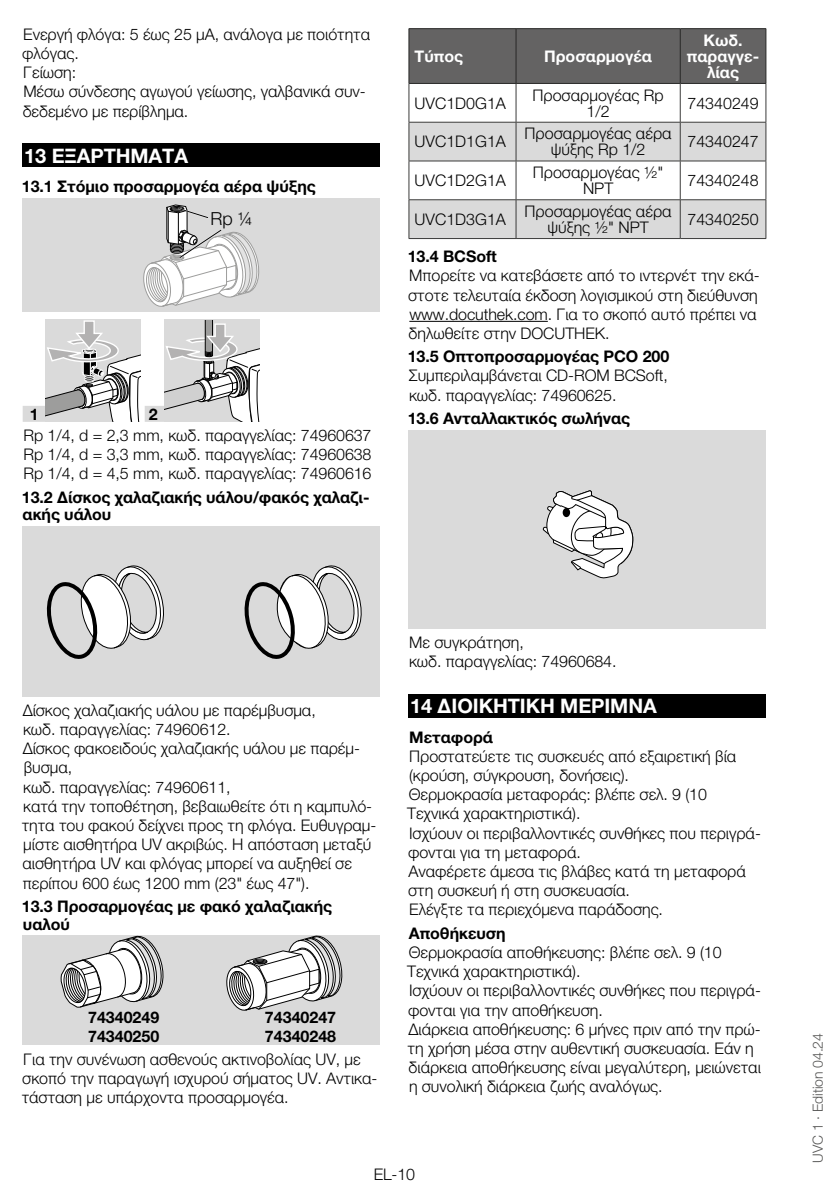
<style>
.page{position:relative;width:840px;height:1191px;background:#fff}
.page>*{position:absolute;margin:0;border:0;box-sizing:border-box;transform-origin:0 0}
.t1{font:700 20px "Helvetica Neue LT Pro";letter-spacing:-.005em;color:#fff}
.t2{font:300 18px "Helvetica Neue LT Pro";color:#000}
.t3{font:300 16px/19.2px "Helvetica Neue LT Pro";letter-spacing:-.005em;color:#000}
.t4{font:700 16px/17.6px "Helvetica Neue LT Pro";letter-spacing:-.005em;color:#000}
.t5{font:700 16px/16px "Helvetica Neue LT Pro";color:#fff;text-align:center}
.t6{font:300 14px "Helvetica Neue LT Pro";letter-spacing:-.005em;color:#575756}
</style>
<div class="page">
<div style="left:23px;top:143px;width:357px;height:24px;background:#000"></div>
<div style="left:23px;top:406px;width:22px;height:16px;background:#dadada"></div>
<div style="left:145px;top:406px;width:19px;height:16px;background:#dadada"></div>
<div style="left:23px;top:198px;width:357px;height:114px;background:#dadada"></div>
<svg style="left:143px;top:204px;width:117px;height:103px"></svg>
<svg style="left:45px;top:320px;width:96px;height:101px"></svg>
<svg style="left:164px;top:320px;width:96px;height:101px"></svg>
<div style="left:23px;top:526px;width:357px;height:170px;background:#dadada"></div>
<svg style="left:46px;top:565px;width:118px;height:94px"></svg>
<svg style="left:244px;top:565px;width:118px;height:94px"></svg>
<div style="left:23px;top:935px;width:357px;height:110px;background:#dadada"></div>
<svg style="left:61px;top:935px;width:103px;height:73px"></svg>
<svg style="left:226px;top:935px;width:116px;height:76px"></svg>
<hr style="left:409px;top:321px;width:138px;height:1px;background:#000">
<div style="left:408px;top:693px;width:357px;height:24px;background:#000"></div>
<div style="left:409px;top:29px;width:356px;height:54px;background:#646363"></div>
<svg style="left:409px;top:123px;width:356px;height:115px;fill:#dadada"></svg>
<hr style="left:408px;top:28px;width:107px;height:1px;background:#282827">
<hr style="left:408px;top:29px;width:1px;height:54px;background:#282827">
<hr style="left:515px;top:28px;width:164px;height:1px;background:#282827">
<hr style="left:515px;top:29px;width:1px;height:54px;background:#282827">
<hr style="left:679px;top:28px;width:86px;height:1px;background:#282827">
<hr style="left:679px;top:29px;width:1px;height:54px;background:#282827">
<hr style="left:765px;top:29px;width:1px;height:54px;background:#282827">
<hr style="left:408px;top:83px;width:107px;height:1px;background:#282827">
<hr style="left:515px;top:83px;width:164px;height:1px;background:#282827">
<hr style="left:679px;top:83px;width:86px;height:1px;background:#282827">
<hr style="left:408px;top:84px;width:1px;height:38px;background:#3c3c3b">
<hr style="left:515px;top:84px;width:1px;height:38px;background:#3c3c3b">
<hr style="left:679px;top:84px;width:1px;height:38px;background:#3c3c3b">
<hr style="left:765px;top:84px;width:1px;height:38px;background:#3c3c3b">
<hr style="left:408px;top:122px;width:107px;height:1px;background:#3c3c3b">
<hr style="left:408px;top:122px;width:1px;height:39px;background:#3c3c3b">
<hr style="left:515px;top:122px;width:164px;height:1px;background:#3c3c3b">
<hr style="left:515px;top:122px;width:1px;height:39px;background:#3c3c3b">
<hr style="left:679px;top:122px;width:86px;height:1px;background:#3c3c3b">
<hr style="left:679px;top:122px;width:1px;height:39px;background:#3c3c3b">
<hr style="left:765px;top:122px;width:1px;height:39px;background:#3c3c3b">
<hr style="left:408px;top:161px;width:107px;height:1px;background:#3c3c3b">
<hr style="left:408px;top:161px;width:1px;height:38px;background:#3c3c3b">
<hr style="left:515px;top:161px;width:164px;height:1px;background:#3c3c3b">
<hr style="left:515px;top:161px;width:1px;height:38px;background:#3c3c3b">
<hr style="left:679px;top:161px;width:86px;height:1px;background:#3c3c3b">
<hr style="left:679px;top:161px;width:1px;height:38px;background:#3c3c3b">
<hr style="left:765px;top:161px;width:1px;height:38px;background:#3c3c3b">
<hr style="left:408px;top:199px;width:107px;height:1px;background:#3c3c3b">
<hr style="left:408px;top:200px;width:1px;height:38px;background:#3c3c3b">
<hr style="left:515px;top:199px;width:164px;height:1px;background:#3c3c3b">
<hr style="left:515px;top:200px;width:1px;height:38px;background:#3c3c3b">
<hr style="left:679px;top:199px;width:86px;height:1px;background:#3c3c3b">
<hr style="left:679px;top:200px;width:1px;height:38px;background:#3c3c3b">
<hr style="left:765px;top:200px;width:1px;height:38px;background:#3c3c3b">
<hr style="left:408px;top:238px;width:107px;height:1px;background:#3c3c3b">
<hr style="left:515px;top:238px;width:164px;height:1px;background:#3c3c3b">
<hr style="left:679px;top:238px;width:86px;height:1px;background:#3c3c3b">
<div style="left:408px;top:430px;width:357px;height:198px;background:#dadada"></div>
<svg style="left:542px;top:490px;width:91px;height:89px"></svg>
<div style="left:562px;top:508px;width:7px;height:9px;background:#000;border-radius:50%"></div>
<p class="t3" style="left:22px;top:24px;width:349px">Ενεργή φλόγα: 5 έως 25 μA, ανάλογα με ποιότητα φλόγας.<br>Γείωση:<br>Μέσω σύνδεσης αγωγού γείωσης, γαλβανικά συν&shy;δεδεμένο με περίβλημα.</p>
<p class="t1" style="left:24px;top:143px;width:108px">13 ΕΞΑΡΤΉΜΑ</p>
<p class="t1" style="left:162px;top:143px;width:27px">ΤΑ</p>
<p class="t4" style="left:22px;top:177px;width:295px">13.1 Στόμιο προσαρμογέα αέρα ψύξης</p>
<p class="t2" style="left:210px;top:207px;width:44px">Rp ¼</p>
<p class="t4" style="left:30px;top:405px;width:10px">1</p>
<p class="t4" style="left:149px;top:405px;width:10px">2</p>
<p class="t3" style="left:24px;top:425px;width:349px;text-align:justify">Rp 1/4, d = 2,3 mm, κωδ. παραγγελίας: 74960637<br>Rp 1/4, d = 3,3 mm, κωδ. παραγγελίας: 74960638<br>Rp 1/4, d = 4,5 mm, κωδ. παραγγελίας: 74960616</p>
<p class="t4" style="left:22px;top:488px;width:349px">13.2 Δίσκος χαλαζιακής υάλου/φακός χαλαζι&shy;ακής υάλου</p>
<p class="t5" style="left:414px;top:48px;width:50px">Τύπος</p>
<p class="t5" style="left:544px;top:48px;width:109px">Προσαρμογέα</p>
<p class="t5" style="left:686px;top:32px;width:74px">Κωδ. παραγγε&shy;λίας</p>
<p class="t3" style="left:414px;top:93px;width:93px">UVC1D0G1A</p>
<p class="t3" style="left:532px;top:86px;width:133px;line-height:16px;text-align:center">Προσαρμογέας Rp<br>1/2</p>
<p class="t3" style="left:687px;top:93px;width:73px">74340249</p>
<p class="t3" style="left:414px;top:132px;width:93px">UVC1D1G1A</p>
<p class="t3" style="left:524px;top:125px;width:148px;line-height:16px;text-align:center">Προσαρμογέας αέρα ψύξης Rp 1/2</p>
<p class="t3" style="left:687px;top:132px;width:73px">74340247</p>
<p class="t3" style="left:414px;top:170px;width:93px">UVC1D2G1A</p>
<p class="t3" style="left:532px;top:164px;width:132px;line-height:16px;text-align:center">Προσαρμογέας ½"<br>NPT</p>
<p class="t3" style="left:687px;top:170px;width:73px">74340248</p>
<p class="t3" style="left:414px;top:209px;width:93px">UVC1D3G1A</p>
<p class="t3" style="left:524px;top:203px;width:148px;line-height:16px;text-align:center">Προσαρμογέας αέρα ψύξης ½" NPT</p>
<p class="t3" style="left:687px;top:209px;width:73px">74340250</p>
<p class="t4" style="left:407px;top:247px;width:91px">13.4 BCSoft</p>
<p class="t3" style="left:408px;top:266px;width:353px">Μπορείτε να κατεβάσετε από το ιντερνέτ την εκά&shy;στοτε τελευταία έκδοση λογισμικού στη διεύθυνση www.docuthek.com. Για το σκοπό αυτό πρέπει να δηλωθείτε στην DOCUTHEK.</p>
<p class="t4" style="left:407px;top:347px;width:263px">13.5 Οπτοπροσαρμογέας PCO 200</p>
<p class="t3" style="left:408px;top:366px;width:260px">Συμπεριλαμβάνεται CD-ROM BCSoft, κωδ. παραγγελίας: 74960625.</p>
<p class="t4" style="left:407px;top:409px;width:224px">13.6 Ανταλλακτικός σωλήνας</p>
<p class="t3" style="left:22px;top:700px;width:356px">Δίσκος χαλαζιακής υάλου με παρέμβυσμα,<br>κωδ. παραγγελίας: 74960612.<br>Δίσκος φακοειδούς χαλαζιακής υάλου με παρέμ&shy;βυσμα,<br>κωδ. παραγγελίας: 74960611,<br>κατά την τοποθέτηση, βεβαιωθείτε ότι η καμπυλό&shy;τητα του φακού δείχνει προς τη φλόγα. Ευθυγραμ&shy;μίστε αισθητήρα UV ακριβώς. Η απόσταση μεταξύ αισθητήρα UV και φλόγας μπορεί να αυξηθεί σε περίπου 600 έως 1200 mm (23" έως 47").</p>
<p class="t4" style="left:22px;top:897px;width:312px">13.3 Προσαρμογέας με φακό χαλαζιακής υαλού</p>
<p class="t4" style="left:88px;top:1007px;width:73px;line-height:19.2px">74340249<br>74340250</p>
<p class="t4" style="left:265px;top:1007px;width:73px;line-height:19.2px">74340247<br>74340248</p>
<p class="t3" style="left:22px;top:1049px;width:357px">Για την συνένωση ασθενούς ακτινοβολίας UV, με σκοπό την παραγωγή ισχυρού σήματος UV. Αντικα&shy;τάσταση με υπάρχοντα προσαρμογέα.</p>
<p class="t3" style="left:409px;top:632px;width:209px">Με συγκράτηση,<br>κωδ. παραγγελίας: 74960684.</p>
<p class="t1" style="left:410px;top:693px;width:165px">14 ΔΙΟΙ ΚΗΤΙΚΉ ΜΈΡΙΜΝΑ</p>
<p class="t4" style="left:409px;top:727px;width:85px">Μεταφορά</p>
<p class="t3" style="left:407px;top:746px;width:355px">Προστατεύετε τις συσκευές από εξαιρετική βία (κρούση, σύγκρουση, δονήσεις).<br>Θερμοκρασία μεταφοράς: βλέπε σελ. 9 (10<br>Τεχνικά χαρακτηριστικά).<br>Ισχύουν οι περιβαλλοντικές συνθήκες που περιγρά&shy;φονται για τη μεταφορά.<br>Αναφέρετε άμεσα τις βλάβες κατά τη μεταφορά στη συσκευή ή στη συσκευασία.<br>Ελέγξτε τα περιεχόμενα παράδοσης.</p>
<p class="t4" style="left:408px;top:923px;width:98px">Αποθήκευση</p>
<p class="t3" style="left:407px;top:942px;width:355px">Θερμοκρασία αποθήκευσης: βλέπε σελ. 9 (10<br>Τεχνικά χαρακτηριστικά).<br>Ισχύουν οι περιβαλλοντικές συνθήκες που περιγρά&shy;φονται για την αποθήκευση.<br>Διάρκεια αποθήκευσης: 6 μήνες πριν από την πρώ&shy;τη χρήση μέσα στην αυθεντική συσκευασία. Εάν η διάρκεια αποθήκευσης είναι μεγαλύτερη, μειώνεται η συνολική διάρκεια ζωής αναλόγως.</p>
<p class="t3" style="left:373px;top:1164px;width:43px">EL-10</p>
<p class="t6" style="left:809px;top:1162px;width:131px;rotate:-90deg">UVC 1 · Edition 04.24</p>
</div>
